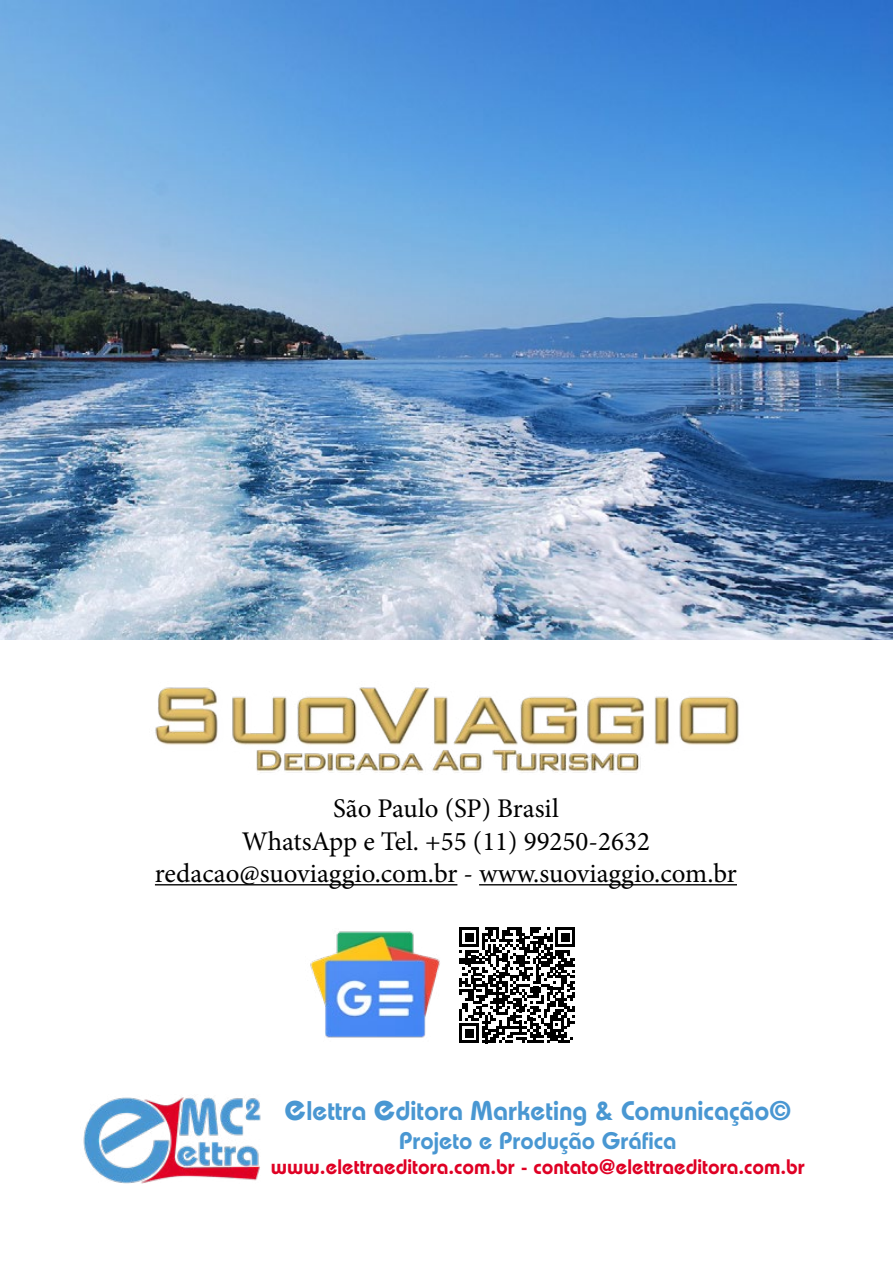
<style>
.page{position:relative;width:893px;height:1263px;background:#fff}
.page>*{position:absolute;margin:0;border:0;box-sizing:border-box;transform-origin:0 0}
.t1{font:27px/32.4px "Minion Pro";color:#000;text-align:center}
.t2{font:600 27px "Bauhaus";color:#4997d2}
.t3{font:600 24px "Bauhaus";color:#4997d2}
.t4{font:600 21px "Bauhaus";color:#df0024}
.s1{font-size:39px}
.s2{font-family:"Century Gothic";font-weight:700}
</style>
<div class="page">
<img style="left:0;top:0;width:893px;height:640px">
<img style="left:83px;top:1097px;width:178px;height:87px">
<hr style="left:155px;top:884px;width:302px;height:1px;background:#000">
<hr style="left:479px;top:884px;width:258px;height:1px;background:#000">
<img style="left:310px;top:931px;width:130px;height:107px">
<svg style="left:459px;top:927px;width:116px;height:116px"></svg>
<img style="left:155px;top:687px;width:584px;height:86px">
<p class="t1" style="left:155px;top:792px;width:584px">São Paulo (SP) Brasil<br>WhatsApp e Tel. +55 (11) 99250-2632 redacao@suoviaggio.com.br - www.suoviaggio.com.br</p>
<p class="t2" style="left:285px;top:1095px;width:508px"><span class="s1">e</span>lettra <span class="s1">e</span>ditora Marketing <span class="s2">&amp;</span> Comunicação©</p>
<p class="t3" style="left:399px;top:1126px;width:279px">Projeto e Produção Gráfica</p>
<p class="t4" style="left:271px;top:1154px;width:535px">www.elettraeditora.com.br - contato@elettraeditora.com.br</p>
</div>
